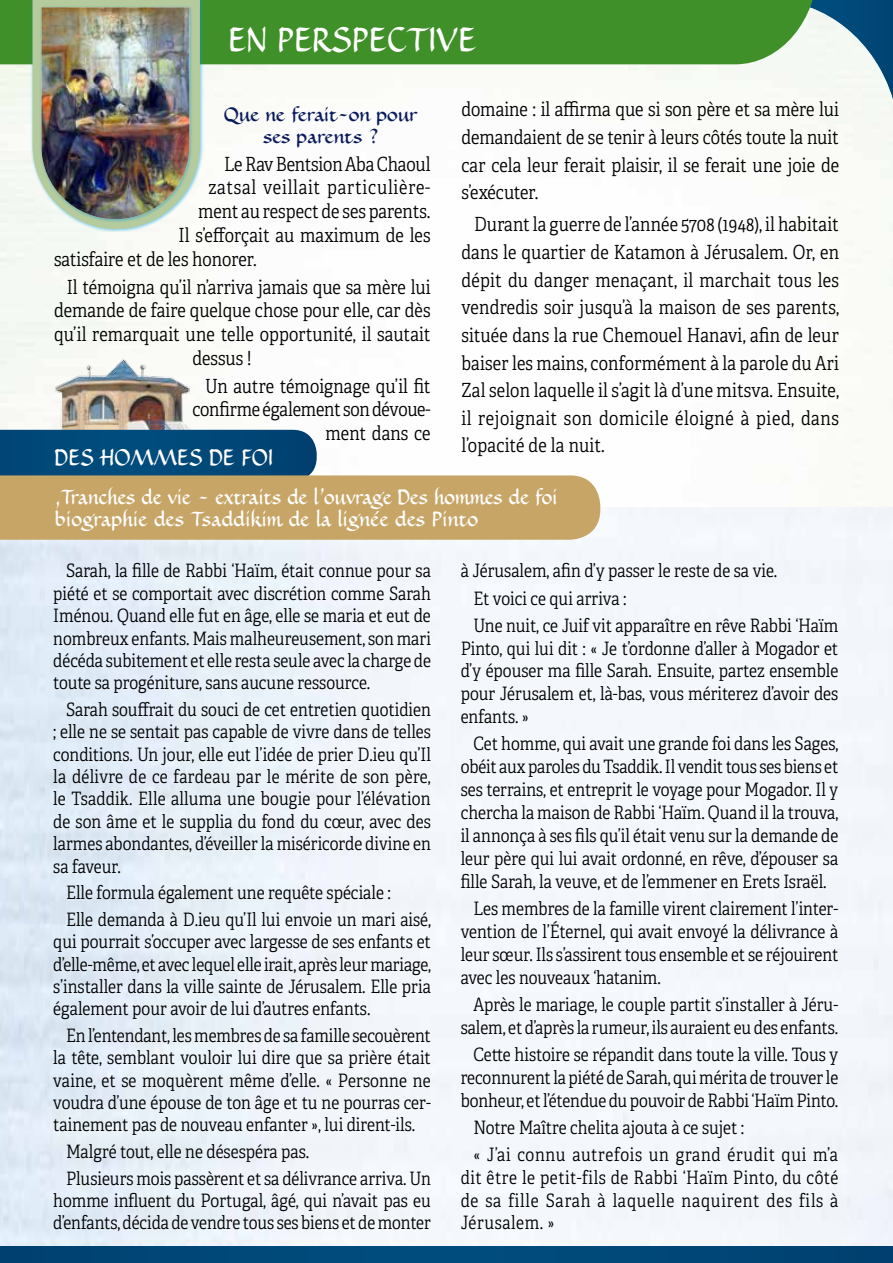
<style>
.page{position:relative;width:893px;height:1263px;background:#fff}
.page>*{position:absolute;margin:0;border:0;box-sizing:border-box;transform-origin:0 0}
.t1{font:700 31.5px "Demi Tasse";letter-spacing:.01em;color:#fff;scale:.92 1}
.t2{font:700 21px "Demi Tasse";letter-spacing:.01em;color:#fff;scale:.92 1}
.t3{font:19.5px/27.6px "Adelle Condensed Lt";color:#000;text-align:justify}
.t4{font:700 19.5px/22.5px "Demi Tasse";color:#fff;scale:.91 1}
.t5{font:19.5px "Adelle Condensed Lt";letter-spacing:.04em;color:#000}
.t6{font:18.45px/22.4px "Adelle Condensed Lt";color:#000;text-align:justify}
.t7{font:700 18px/21.9px "Demi Tasse";color:#0a1b5a;text-align:center}
</style>
<div class="page">
<div style="left:0;top:1229px;width:893px;height:34px;background:#004878"></div>
<img style="left:0;top:0;width:893px;height:508px">
<img style="left:0;top:508px;width:893px;height:738px">
<img style="left:54px;top:355px;width:138px;height:75px">
<svg style="left:0;top:430px;width:600px;height:110px"></svg>
<div style="left:0;top:0;width:818px;height:64px;background:#409029"></div>
<div style="left:30px;top:0;width:173px;height:232px;background:#009ee0;opacity:.5"></div>
<svg style="left:33px;top:0;width:167px;height:229px"></svg>
<img style="left:41px;top:7px;width:148px;height:212px">
<h1 class="t1" style="left:229px;top:17px;width:270px">EN PERSPECT IVE</h1>
<p class="t3" style="left:461px;top:95px;width:379px">domaine : il affirma que si son père et sa mère lui demandaient de se tenir à leurs côtés toute la nuit car cela leur ferait plaisir, il se ferait une joie de s’exécuter.</p>
<p class="t3" style="left:461px;top:210px;width:379px;text-indent:13px">Durant la guerre de l’année 5708 (1948), il habitait dans le quartier de Katamon à Jérusalem. Or, en dépit du danger menaçant, il marchait tous les vendredis soir jusqu’à la maison de ses parents, située dans la rue Chemouel Hanavi, afin de leur baiser les mains, conformément à la parole du Ari Zal selon laquelle il s’agit là d’une mitsva. Ensuite, il rejoignait son domicile éloigné à pied, dans l’opacité de la nuit.</p>
<p class="t7" style="left:224px;top:103px;width:195px">Que ne ferait-on pour ses parents ?</p>
<p class="t3" style="left:224px;top:149px;width:208px">Le Rav Bentsion Aba Chaoul</p>
<p class="t5" style="left:208px;top:174px;width:223px">zatsal veillait particulière-</p>
<p class="t3" style="left:198px;top:197px;width:234px">ment au respect de ses parents.</p>
<p class="t3" style="left:179px;top:221px;width:254px">Il s’efforçait au maximum de les</p>
<p class="t3" style="left:54px;top:244px;width:204px">satisfaire et de les honorer.</p>
<p class="t3" style="left:67px;top:272px;width:365px">Il témoigna qu’il n’arriva jamais que sa mère lui</p>
<p class="t3" style="left:54px;top:296px;width:378px">demande de faire quelque chose pour elle, car dès</p>
<p class="t3" style="left:54px;top:320px;width:378px">qu’il remarquait une telle opportunité, il sautait</p>
<p class="t3" style="left:192px;top:343px;width:60px">dessus !</p>
<p class="t3" style="left:192px;top:373px;width:240px;line-height:23.7px;text-align:right">Un autre témoignage qu’il fit confirme également son dévoue&shy;ment dans ce</p>
<p class="t2" style="left:55px;top:442px;width:239px">DES HOMMES DE FOI</p>
<p class="t4" style="left:55px;top:485px;width:554px">,Tranches de vie – extraits de l’ouvrage Des hommes de foi biographie des Tsaddikim de la lignée des Pinto</p>
<p class="t6" style="left:53px;top:559px;width:379px;text-indent:13px">Sarah, la fille de Rabbi ‘Haïm, était connue pour sa piété et se comportait avec discrétion comme Sarah Iménou. Quand elle fut en âge, elle se maria et eut de nombreux enfants. Mais malheureusement, son mari décéda subitement et elle resta seule avec la charge de toute sa progéniture, sans aucune ressource.</p>
<p class="t6" style="left:53px;top:698px;width:379px;text-indent:13px">Sarah souffrait du souci de cet entretien quotidien ; elle ne se sentait pas capable de vivre dans de telles conditions. Un jour, elle eut l’idée de prier D.ieu qu’Il la délivre de ce fardeau par le mérite de son père, le Tsaddik. Elle alluma une bougie pour l’élévation de son âme et le supplia du fond du cœur, avec des larmes abondantes, d’éveiller la miséricorde divine en sa faveur.</p>
<p class="t6" style="left:66px;top:879px;width:366px;line-height:26.5px">Elle formula également une requête spéciale :<br>Elle demanda à D.ieu qu’Il lui envoie un mari aisé,</p>
<p class="t6" style="left:53px;top:930px;width:379px">qui pourrait s’occuper avec largesse de ses enfants et d’elle-même, et avec lequel elle irait, après leur mariage, s’installer dans la ville sainte de Jérusalem. Elle pria également pour avoir de lui d’autres enfants.</p>
<p class="t6" style="left:53px;top:1024px;width:379px;text-indent:13px">En l’entendant, les membres de sa famille secouèrent la tête, semblant vouloir lui dire que sa prière était vaine, et se moquèrent même d’elle. « Personne ne voudra d’une épouse de ton âge et tu ne pourras cer&shy;tainement pas de nouveau enfanter », lui dirent-ils.</p>
<p class="t6" style="left:66px;top:1138px;width:366px;line-height:26.5px">Malgré tout, elle ne désespéra pas.<br>Plusieurs mois passèrent et sa délivrance arriva. Un</p>
<p class="t6" style="left:53px;top:1189px;width:379px">homme influent du Portugal, âgé, qui n’avait pas eu d’enfants, décida de vendre tous ses biens et de monter</p>
<p class="t6" style="left:473px;top:557px;width:366px;line-height:27.2px;text-align:left;text-indent:-13px">à Jérusalem, afin d’y passer le reste de sa vie.<br>Et voici ce qui arriva :<br>Une nuit, ce Juif vit apparaître en rêve Rabbi ‘Haïm</p>
<p class="t6" style="left:461px;top:636px;width:379px;line-height:23px">Pinto, qui lui dit : « Je t’ordonne d’aller à Mogador et d’y épouser ma fille Sarah. Ensuite, partez ensemble pour Jérusalem et, là-bas, vous mériterez d’avoir des enfants. »</p>
<p class="t6" style="left:461px;top:732px;width:379px;line-height:23px;text-indent:13px">Cet homme, qui avait une grande foi dans les Sages, obéit aux paroles du Tsaddik. Il vendit tous ses biens et ses terrains, et entreprit le voyage pour Mogador. Il y chercha la maison de Rabbi ‘Haïm. Quand il la trouva, il annonça à ses fils qu’il était venu sur la demande de leur père qui lui avait ordonné, en rêve, d’épouser sa fille Sarah, la veuve, et de l’emmener en Erets Israël.</p>
<p class="t6" style="left:461px;top:896px;width:379px;line-height:22.8px;text-indent:13px">Les membres de la famille virent clairement l’inter&shy;vention de l’Éternel, qui avait envoyé la délivrance à leur sœur. Ils s’assirent tous ensemble et se réjouirent avec les nouveaux ‘hatanim.</p>
<p class="t6" style="left:461px;top:992px;width:379px;line-height:22.8px;text-align:right">Après le mariage, le couple partit s’installer à Jéru&shy;salem, et d’après la rumeur, ils auraient eu des enfants.</p>
<p class="t6" style="left:461px;top:1042px;width:379px;line-height:23px;text-indent:13px">Cette histoire se répandit dans toute la ville. Tous y reconnurent la piété de Sarah, qui mérita de trouver le bonheur, et l’étendue du pouvoir de Rabbi ‘Haïm Pinto.</p>
<p class="t6" style="left:473px;top:1113px;width:366px;line-height:27.2px">Notre Maître chelita ajouta à ce sujet :<br>« J’ai connu autrefois un grand érudit qui m’a</p>
<p class="t6" style="left:461px;top:1165px;width:379px;line-height:23px">dit être le petit-fils de Rabbi ‘Haïm Pinto, du côté de sa fille Sarah à laquelle naquirent des fils à Jérusalem. »</p>
</div>
